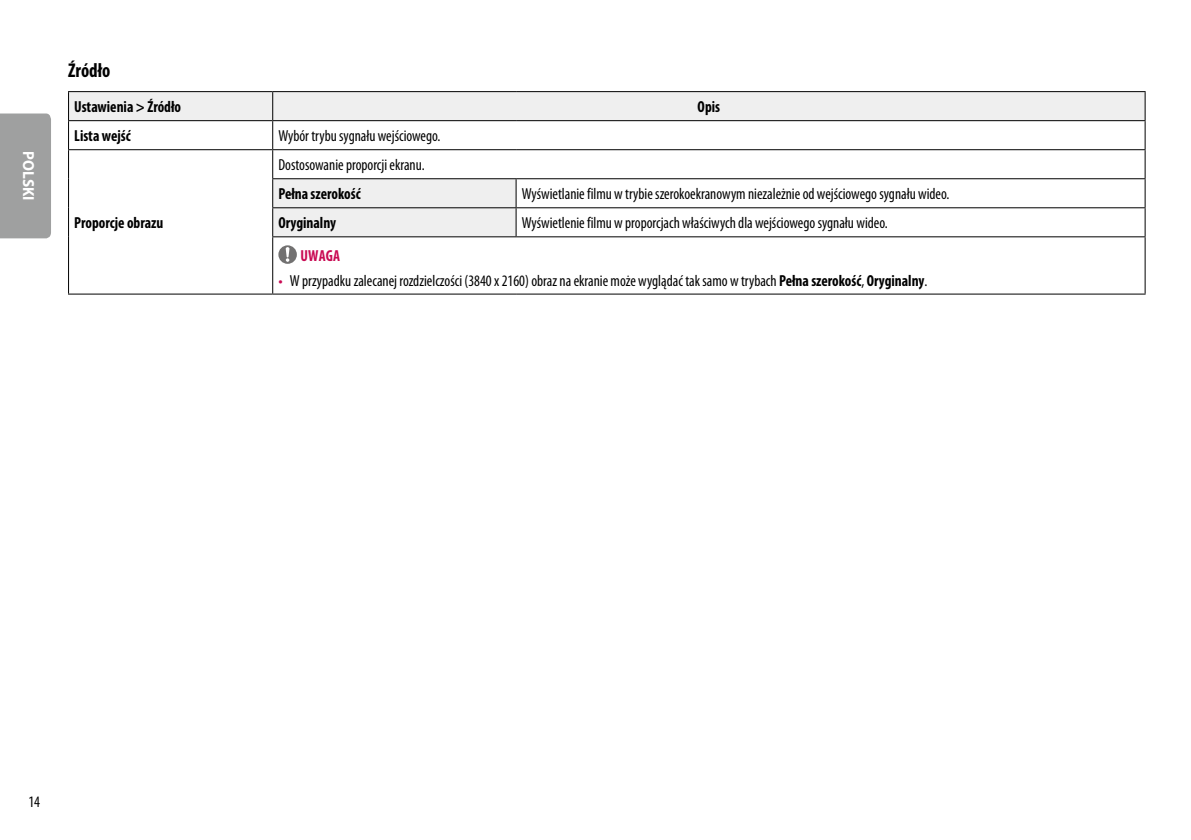
<style>
.page{position:relative;width:1191px;height:840px;background:#fff}
.page>*{position:absolute;margin:0;border:0;box-sizing:border-box;transform-origin:0 0}
.t1{font:700 condensed 20px "Myriad Pro";color:#000;scale:.95 1}
.t2{font:condensed 16px "Myriad Pro";color:#000;scale:.95 1}
.t3{font:700 condensed 16px "Myriad Pro";color:#000;scale:.95 1}
.t4{font:700 16px "Myriad Pro";color:#fff;scale:.95 1}
.t5{font:700 condensed 16px "Myriad Pro";color:#c90a53;scale:.95 1}
.s1{font-family:"LG Smart";font-stretch:normal;color:#c90a53}
.s2{font-weight:700}
</style>
<div class="page">
<div style="left:0;top:113px;width:51px;height:125px;background:#9fa0a0"></div>
<div style="left:69px;top:92px;width:1075px;height:28px;background:#efefef"></div>
<svg style="left:69px;top:121px;width:1075px;height:172px"></svg>
<hr style="left:68px;top:91px;width:205px;height:1px;background:#000">
<hr style="left:273px;top:91px;width:243px;height:1px;background:#000">
<hr style="left:516px;top:91px;width:629px;height:1px;background:#000">
<hr style="left:1144px;top:237px;width:1px;height:56px;background:#000">
<hr style="left:68px;top:293px;width:205px;height:1px;background:#000">
<hr style="left:273px;top:120px;width:243px;height:1px;background:#000">
<hr style="left:516px;top:120px;width:629px;height:1px;background:#000">
<hr style="left:273px;top:149px;width:243px;height:1px;background:#000">
<hr style="left:516px;top:149px;width:629px;height:1px;background:#000">
<hr style="left:516px;top:178px;width:629px;height:1px;background:#000">
<hr style="left:273px;top:293px;width:243px;height:1px;background:#000">
<hr style="left:516px;top:293px;width:629px;height:1px;background:#000">
<hr style="left:272px;top:178px;width:244px;height:1px;background:#000">
<hr style="left:272px;top:207px;width:244px;height:1px;background:#000">
<svg style="left:515px;top:179px;width:1px;height:57px"></svg>
<hr style="left:68px;top:120px;width:205px;height:1px;background:#000">
<hr style="left:272px;top:237px;width:1px;height:56px;background:#000">
<hr style="left:68px;top:149px;width:205px;height:1px;background:#000">
<svg style="left:68px;top:92px;width:1px;height:145px"></svg>
<svg style="left:272px;top:92px;width:1px;height:144px"></svg>
<hr style="left:68px;top:237px;width:1px;height:56px;background:#000">
<hr style="left:516px;top:207px;width:629px;height:1px;background:#000">
<svg style="left:1144px;top:92px;width:1px;height:144px"></svg>
<hr style="left:272px;top:236px;width:244px;height:1px;background:#000">
<hr style="left:516px;top:236px;width:629px;height:1px;background:#000">
<svg style="left:278px;top:245px;width:19px;height:19px"></svg>
<p class="t4" style="left:39px;top:151px;width:53px;rotate:90deg">POLSKI</p>
<p class="t1" style="left:68px;top:58px;width:46px">Źródło</p>
<p class="t3" style="left:74px;top:97px;width:114px">Ustawienia &gt; Źródło</p>
<p class="t3" style="left:697px;top:97px;width:25px">Opis</p>
<p class="t3" style="left:74px;top:126px;width:61px">Lista wejść</p>
<p class="t2" style="left:278px;top:126px;width:172px">Wybór trybu sygnału wejściowego.</p>
<p class="t3" style="left:74px;top:212px;width:95px">Proporcje obrazu</p>
<p class="t2" style="left:278px;top:155px;width:155px">Dostosowanie proporcji ekranu.</p>
<p class="t3" style="left:278px;top:184px;width:88px">Pełna szerokość</p>
<p class="t2" style="left:522px;top:184px;width:451px">Wyświetlanie filmu w trybie szerokoekranowym niezależnie od wejściowego sygnału wideo.</p>
<p class="t3" style="left:278px;top:213px;width:62px">Oryginalny</p>
<p class="t2" style="left:522px;top:213px;width:386px">Wyświetlenie filmu w proporcjach właściwych dla wejściowego sygnału wideo.</p>
<p class="t5" style="left:300px;top:245px;width:10px">UWAGA</p>
<p class="t2" style="left:278px;top:270px;width:684px"><span class="s1">•</span> W przypadku zalecanej rozdzielczości (3840 x 2160) obraz na ekranie może wyglądać tak samo w trybach <span class="s2">Pełna szerokość</span>, <span class="s2">Oryginalny</span>.</p>
<p class="t2" style="left:28px;top:791px;width:14px">14</p>
</div>
